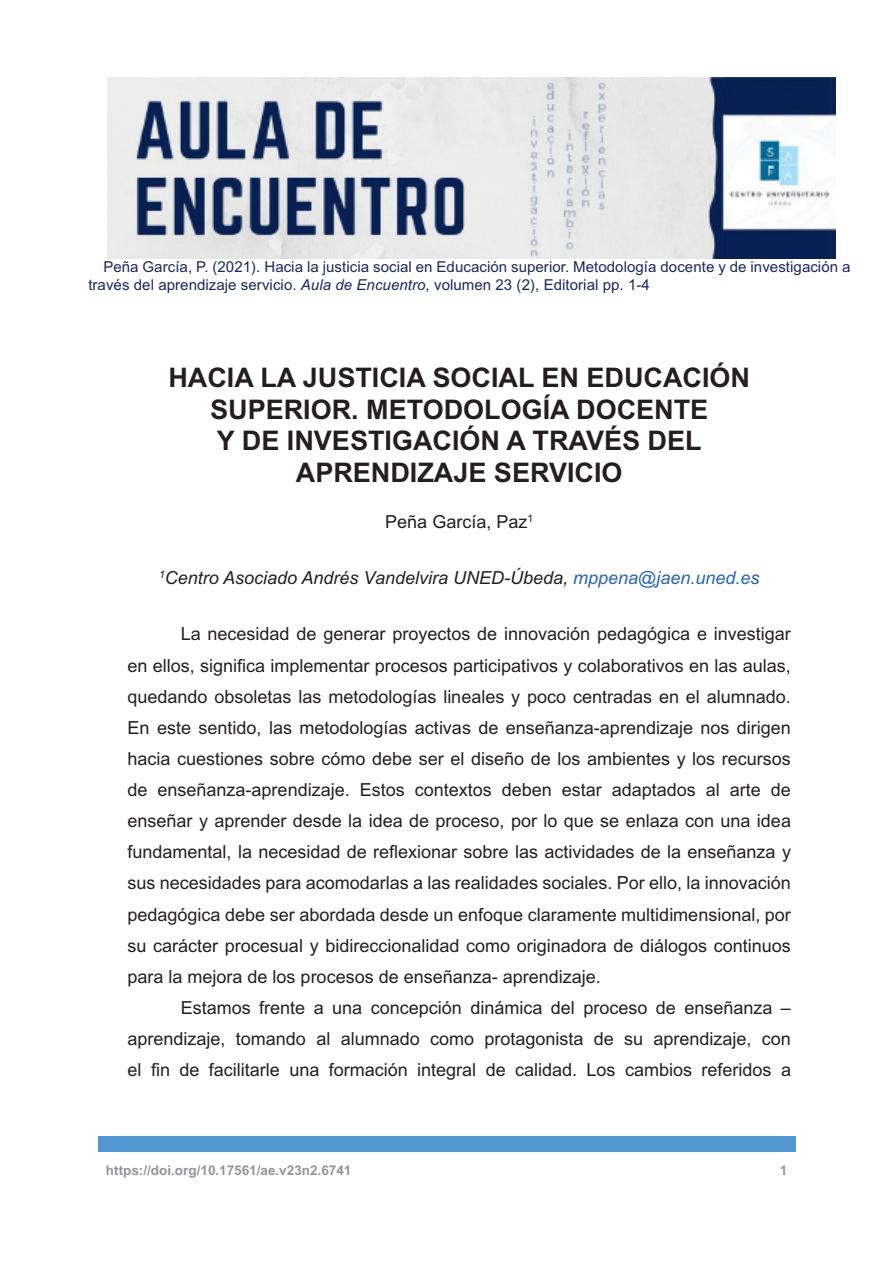
<style>
.page{position:relative;width:893px;height:1263px;background:#fff}
.page>*{position:absolute;margin:0;border:0;box-sizing:border-box;transform-origin:0 0}
.AT{font:700 27px/31.5px "Arial MT Std";color:#231f20;text-align:center}
.TX{font:18px/31.2px "Arial MT Std";color:#231f20;text-align:justify}
.AU_Aff{font:italic 18px "Arial MT Std";color:#231f20}
.AU{font:18px "Arial MT Std";color:#231f20}
.t1{font:15px/18px "Arial MT Std";letter-spacing:.005em;color:#1c275a}
.t2{font:700 13.5px "Arial MT Std";color:#939598}
.s1{font-style:italic}
.s2{color:#2864b0}
.s3{color:#175d9e}
</style>
<div class="page">
<img style="left:108px;top:77px;width:727px;height:182px">
<div style="left:98px;top:1136px;width:697px;height:16px;background:#5198d2"></div>
<p class="t1" style="left:88px;top:258px;width:764px;text-indent:15px">Peña García, P. (2021). Hacia la justicia social en Educación superior. Metodología docente y de investigación a través del aprendizaje servicio. <span class="s1">Aula de Encuentro</span>, volumen 23 (2), Editorial pp. 1-4</p>
<p class="AT" style="left:168px;top:362px;width:583px">HACIA LA JUSTICIA SOCIAL EN EDUCACIÓN<br>SUPERIOR. METODOLOGÍA DOCENTE<br>Y DE INVESTIGACIÓN A TRAVÉS DEL<br>APRENDIZAJE SERVICIO</p>
<p class="AU" style="left:385px;top:511px;width:149px">Peña García, Paz<sup>1</sup></p>
<p class="AU_Aff" style="left:159px;top:567px;width:602px"><sup>1</sup>Centro Asociado Andrés Vandelvira UNED-Úbeda, <span class="s2">mppena@jaen.uned.e</span><span class="s3">s</span></p>
<p class="TX" style="left:128px;top:618px;width:665px;text-indent:53px">La necesidad de generar proyectos de innovación pedagógica e investigar en ellos, significa implementar procesos participativos y colaborativos en las aulas, quedando obsoletas las metodologías lineales y poco centradas en el alumnado.<br>En este sentido, las metodologías activas de enseñanza-aprendizaje nos dirigen hacia cuestiones sobre cómo debe ser el diseño de los ambientes y los recursos de enseñanza-aprendizaje. Estos contextos deben estar adaptados al arte de enseñar y aprender desde la idea de proceso, por lo que se enlaza con una idea fundamental, la necesidad de reflexionar sobre las actividades de la enseñanza y sus necesidades para acomodarlas a las realidades sociales. Por ello, la innovación pedagógica debe ser abordada desde un enfoque claramente multidimensional, por su carácter procesual y bidireccionalidad como originadora de diálogos continuos para la mejora de los procesos de enseñanza- aprendizaje.</p>
<p class="TX" style="left:128px;top:992px;width:665px;text-indent:53px">Estamos frente a una concepción dinámica del proceso de enseñanza – aprendizaje, tomando al alumnado como protagonista de su aprendizaje, con el fin de facilitarle una formación integral de calidad. Los cambios referidos a</p>
<p class="t2" style="left:106px;top:1162px;width:247px">https://doi.org/10.17561/ae.v23n2.6741</p>
<p class="t2" style="left:780px;top:1162px;width:9px">1</p>
</div>
